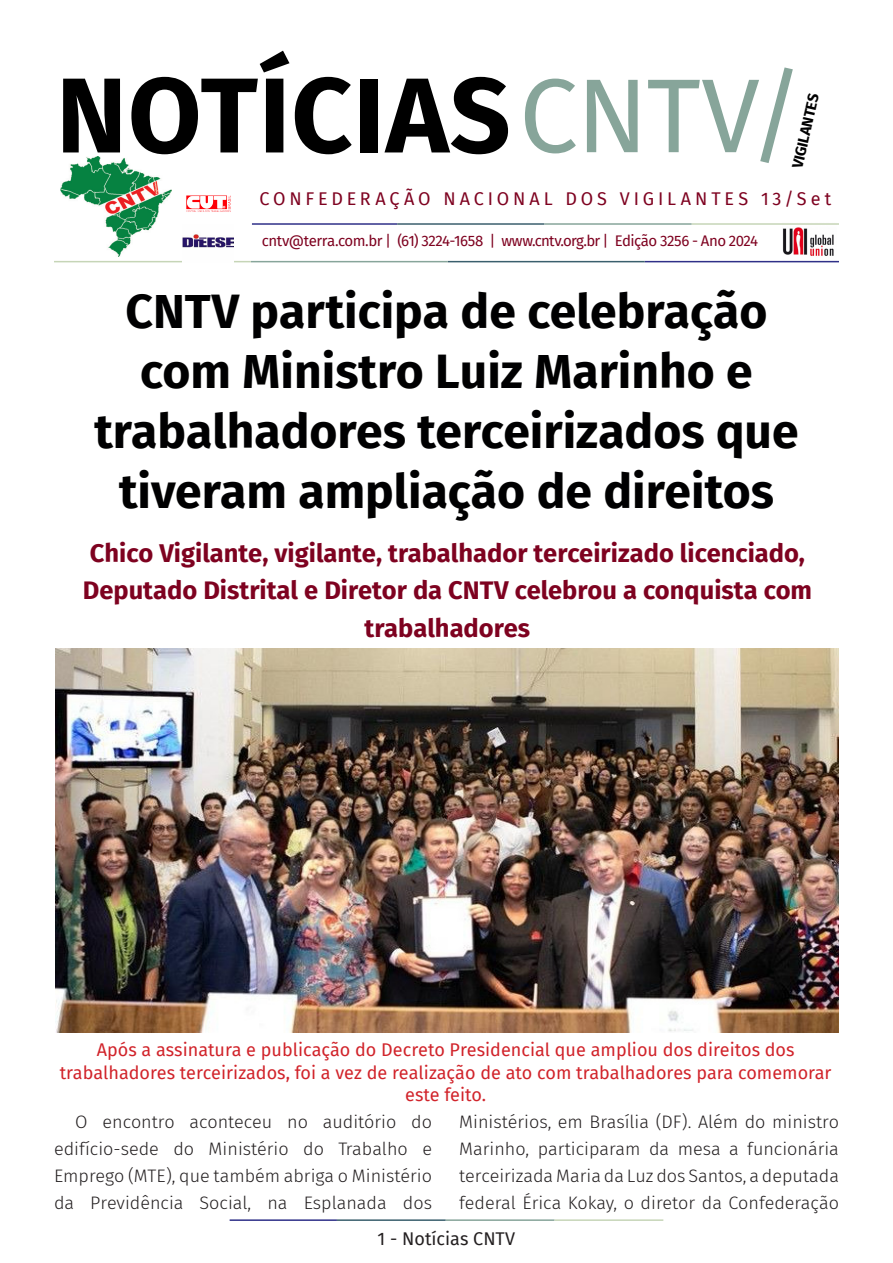
<style>
.page{position:relative;width:893px;height:1263px;background:#fff}
.page>*{position:absolute;margin:0;border:0;box-sizing:border-box;transform-origin:0 0}
.t1{font:700 106.5px "Fira Sans";letter-spacing:.01em;color:#000}
.t2{font:700 48px/60px "Fira Sans";color:#000001;text-align:center}
.t3{font:700 25.5px/37.5px "Fira Sans";color:#7e0220;text-align:center}
.t4{font:300 18px/27px "Fira Sans";color:#231f20;text-align:justify}
.t5{font:18px/22.5px "Fira Sans";color:#d1232a;text-align:center}
.t6{font:18px "Fira Sans";letter-spacing:.215em;color:#7e0220}
.t7{font:18px "Fira Sans";color:#231f20}
.t8{font:15px "Fira Sans";letter-spacing:-.035em;color:#7e0220}
.t9{font:700 15px "Fira Sans";color:#000001}
.s1{font-weight:400;font-size:105px;color:#87a59a}
</style>
<div class="page">
<hr style="left:230px;top:1219px;width:107px;height:2px;background:#2f3088">
<hr style="left:337px;top:1219px;width:109px;height:2px;background:#3a5f6d">
<hr style="left:446px;top:1219px;width:109px;height:2px;background:#87a59a">
<hr style="left:555px;top:1219px;width:108px;height:2px;background:#c6d5b7">
<img style="left:782px;top:227px;width:54px;height:34px">
<hr style="left:252px;top:223px;width:145px;height:2px;background:#2f3088">
<hr style="left:397px;top:223px;width:147px;height:2px;background:#3a5f6d">
<hr style="left:544px;top:223px;width:148px;height:2px;background:#87a59a">
<hr style="left:692px;top:223px;width:147px;height:2px;background:#c6d5b7">
<hr style="left:645px;top:261px;width:194px;height:1px;background:#2f3088">
<hr style="left:448px;top:261px;width:197px;height:1px;background:#3a5f6d">
<hr style="left:251px;top:261px;width:197px;height:1px;background:#87a59a">
<hr style="left:54px;top:261px;width:197px;height:1px;background:#c6d5b7">
<img style="left:61px;top:157px;width:110px;height:100px">
<img style="left:186px;top:195px;width:45px;height:17px">
<img style="left:183px;top:234px;width:51px;height:28px">
<img style="left:56px;top:648px;width:783px;height:384px">
<p class="t1" style="left:56px;top:26px;width:749px">NOTÍCIAS<span class="s1">CNTV/</span></p>
<p class="t9" style="left:785px;top:165px;width:77px;rotate:-77deg">VIGILANTES</p>
<p class="t6" style="left:260px;top:185px;width:573px">CONFEDERAÇÃO NACIONAL DOS VIGILANTES 13/Set</p>
<p class="t8" style="left:262px;top:230px;width:498px">cntv@terra.com.br | (61) 3224-1658 | www.cntv.org.br | Edição 3256 - Ano 2024</p>
<p class="t2" style="left:94px;top:277px;width:706px">CNTV participa de celebração com Ministro Luiz Marinho e trabalhadores terceirizados que tiveram ampliação de direitos</p>
<p class="t3" style="left:83px;top:532px;width:731px">Chico Vigilante, vigilante, trabalhador terceirizado licenciado,<br>Deputado Distrital e Diretor da CNTV celebrou a conquista com trabalhadores</p>
<p class="t5" style="left:60px;top:1038px;width:773px">Após a assinatura e publicação do Decreto Presidencial que ampliou dos direitos dos trabalhadores terceirizados, foi a vez de realização de ato com trabalhadores para comemorar este feito.</p>
<p class="t4" style="left:54px;top:1108px;width:380px;text-indent:21px">O encontro aconteceu no auditório do edifício-sede do Ministério do Trabalho e Emprego (MTE), que também abriga o Ministério da Previdência Social, na Esplanada dos</p>
<p class="t4" style="left:459px;top:1108px;width:381px">Ministérios, em Brasília (DF). Além do ministro Marinho, participaram da mesa a funcionária terceirizada Maria da Luz dos Santos, a deputada federal Érica Kokay, o diretor da Confederação</p>
<p class="t7" style="left:378px;top:1225px;width:139px">1 - Notícias CNTV</p>
</div>
